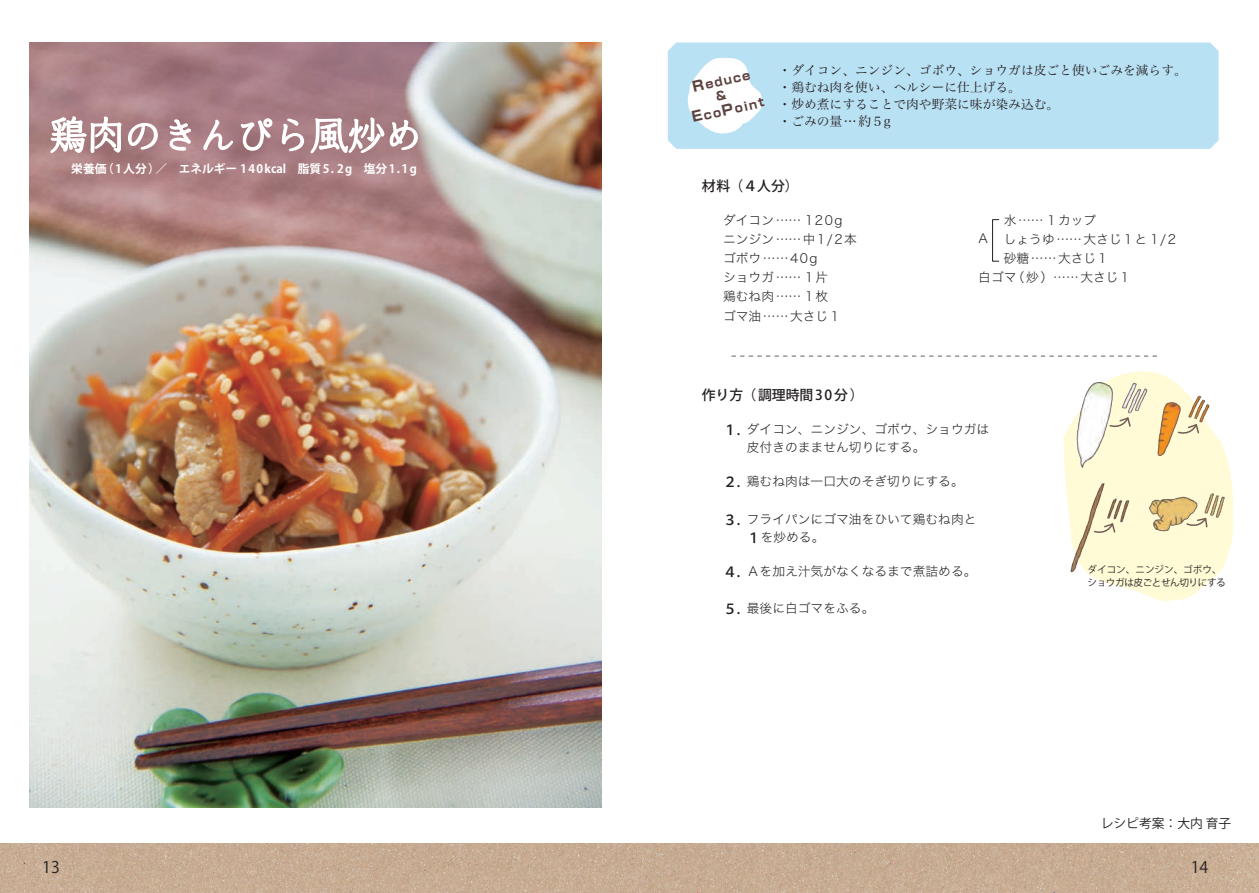
<style>
.page{position:relative;width:1259px;height:893px;background:#fff}
.page>*{position:absolute;margin:0;border:0;box-sizing:border-box;transform-origin:0 0}
.t1{font:15.9px "Koz Go Pr 6 N";color:#231f20}
.t2{font:500 13.8px "Koz Go Pr 6 N";color:#231f20}
.t3{font:12.75px/19.2px "Hira Kaku Std W2";color:#231f20}
.t4{font:12.75px/17px "Hira Min Std W3";color:#231f20}
.t5{font:12.75px "Koz Go Pr 6 N";color:#231f20}
.t6{font:700 11.7px "Koz Go Pr 6 N";color:#fff}
.t7{font:700 11.7px "Wanpaku GN";color:#5b423e}
.t8{font:9.6px/12.8px "Koz Go Pr 6 N";letter-spacing:-.04em;color:#231f20}
.s1{font-size:13.8px}
.s2{font-family:"Koz Go Pr 6 N";font-weight:500;font-size:13.8px}
</style>
<div class="page">
<img style="left:0;top:843px;width:1259px;height:50px">
<svg style="left:731px;top:355px;width:426px;height:2px"></svg>
<img style="left:30px;top:43px;width:572px;height:765px">
<div style="left:668px;top:43px;width:550px;height:106px;background:#b9e1f4"></div>
<svg style="left:1063px;top:371px;width:171px;height:231px"></svg>
<div style="left:992px;top:219px;width:7px;height:43px;border:1px solid #231f20"></div>
<svg style="left:49px;top:107px;width:110px;height:140px;background:#b48e8d"></svg>
<svg style="left:168px;top:118px;width:25px;height:34px"></svg>
<svg style="left:202px;top:119px;width:32px;height:63px;background:#b48d92"></svg>
<svg style="left:240px;top:111px;width:33px;height:41px"></svg>
<svg style="left:281px;top:82px;width:138px;height:102px;background:#b38f94"></svg>
<svg style="left:687px;top:58px;width:75px;height:76px"></svg>
<p class="t6" style="left:71px;top:162px;width:347px">栄養価（ 1 人分）／　エネルギー 1 4 0 kcal　脂質 5 . 2 g　塩分 1 . 1 g</p>
<p class="t7" style="left:691px;top:80px;width:60px;rotate:-13deg"><span class="s1">R</span>educe</p>
<p class="t7" style="left:690px;top:111px;width:75px;rotate:-13deg"><span class="s1">E</span>co<span class="s1">P</span>oint</p>
<p class="t4" style="left:778px;top:61px;width:410px">・ダイコン、ニンジン、ゴボウ、ショウガは皮ごと使いごみを減らす。・鶏むね肉を使い、ヘルシーに仕上げる。<br>・炒め煮にすることで肉や野菜に味が染み込む。<br>・ごみの量…約５g</p>
<p class="t2" style="left:702px;top:178px;width:98px">材料 （４人分）</p>
<p class="t3" style="left:723px;top:210px;width:135px">ダイコン…… 120gニンジン……中1/2本ゴボウ……40g<br>ショウガ……１片<br>鶏むね肉……１枚<br>ゴマ油……大さじ１</p>
<p class="t3" style="left:1003px;top:210px;width:94px">水……１カップ</p>
<p class="t3" style="left:976px;top:228px;width:14px">Ａ</p>
<p class="t3" style="left:1003px;top:229px;width:174px">しょうゆ……大さじ１と 1/2</p>
<p class="t3" style="left:1003px;top:248px;width:107px">砂糖……大さじ１</p>
<p class="t3" style="left:978px;top:268px;width:155px">白ゴマ（炒）……大さじ１</p>
<p class="t2" style="left:702px;top:387px;width:163px">作り方 （調理時間30分）</p>
<p class="t2" style="left:723px;top:422px;width:19px">１.</p>
<p class="t3" style="left:747px;top:420px;width:244px;line-height:18.1px">ダイコン、ニンジン、ゴボウ、ショウガは皮付きのまません切りにする。</p>
<p class="t3" style="left:747px;top:472px;width:218px">鶏むね肉は一口大のそぎ切りにする。</p>
<p class="t3" style="left:747px;top:509px;width:231px;line-height:18.6px">フライパンにゴマ油をひいて鶏むね肉と<br><span class="s2">１</span>を炒める。</p>
<p class="t3" style="left:747px;top:561px;width:231px">Ａを加え汁気がなくなるまで煮詰める。</p>
<p class="t3" style="left:747px;top:598px;width:129px">最後に白ゴマをふる。</p>
<p class="t2" style="left:723px;top:474px;width:19px">２.</p>
<p class="t2" style="left:723px;top:512px;width:19px">３.</p>
<p class="t2" style="left:723px;top:564px;width:19px">４.</p>
<p class="t2" style="left:723px;top:601px;width:19px">５.</p>
<p class="t8" style="left:1087px;top:563px;width:140px">ダイコン、ニンジン、ゴボウ、ショウガは皮ごとせん切りにする</p>
<p class="t5" style="left:1100px;top:816px;width:132px">レシピ考案：大内 育子</p>
<p class="t1" style="left:42px;top:858px;width:19px">13</p>
<p class="t1" style="left:1190px;top:858px;width:19px">14</p>
</div>
